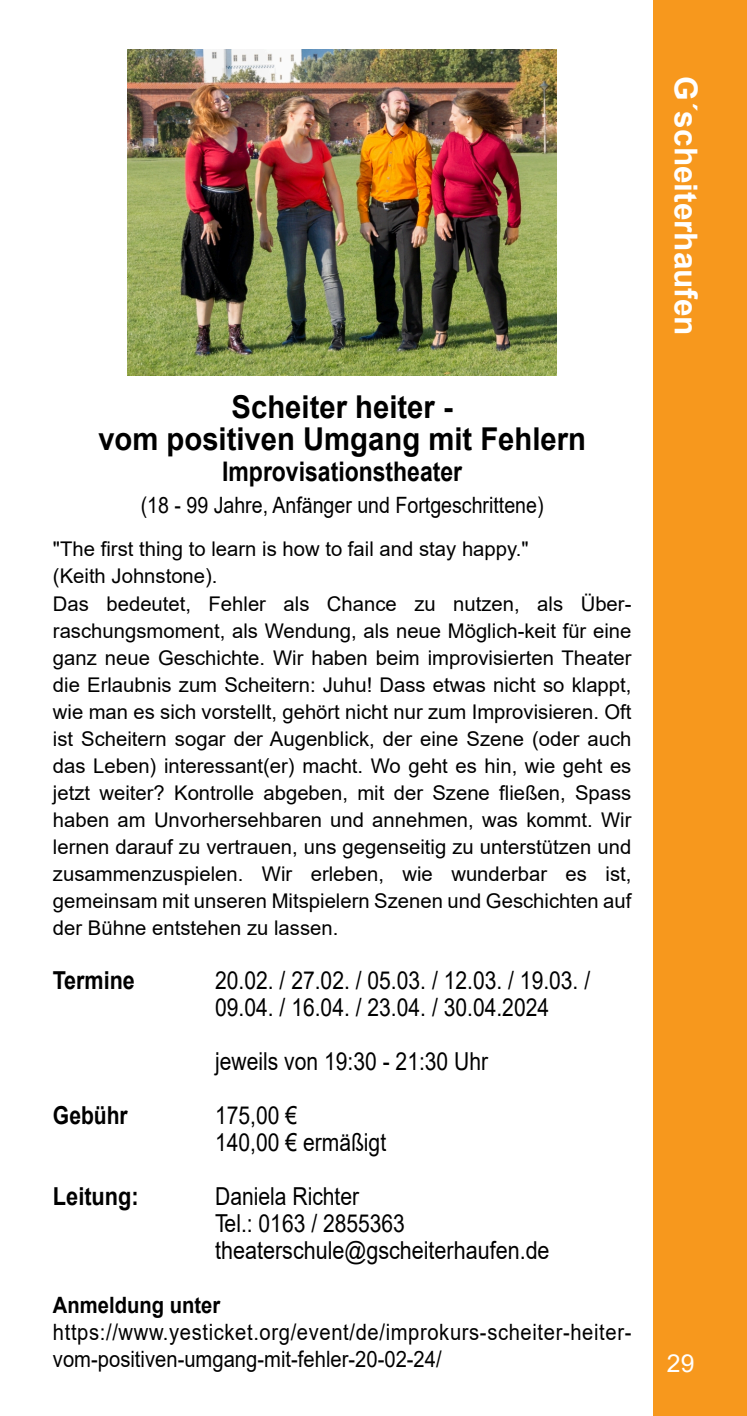
<style>
.page{position:relative;width:747px;height:1416px;background:#fff}
.page>*{position:absolute;margin:0;border:0;box-sizing:border-box;transform-origin:0 0}
.t1{font:700 31.5px/31.5px "Arial";color:#000;text-align:center;scale:.93 1}
.t2{font:700 31.5px "Arial";color:#fff}
.t3{font:700 27px "Arial";color:#000;scale:.85 1}
.t4{font:24.75px/27px "Arial";color:#000;scale:.85 1}
.t5{font:700 24.75px "Arial";color:#000;scale:.88 1}
.t6{font:700 24.75px "Arial";color:#000;scale:.87 1}
.t7{font:700 24.75px "Arial";color:#000;scale:.85 1}
.t8{font:24.75px "Arial";color:#fff}
.t9{font:22.5px/27px "Arial";letter-spacing:.03em;color:#000;scale:.9 1}
.t10{font:22.5px "Arial";color:#000;scale:.87 1}
.t11{font:700 22.5px "Arial";color:#000;scale:.9 1}
.t12{font:20.25px/27px "Arial";color:#000}
</style>
<div class="page">
<div style="left:653px;top:0;width:93px;height:1416px;background:#f7981d"></div>
<img style="left:128px;top:49px;width:428px;height:326px">
<h1 class="t1" style="left:98px;top:394px;width:525px">Scheiter heiter -<br>vom positiven Umgang mit Fehlern</h1>
<h2 class="t3" style="left:222px;top:461px;width:284px">Improvisationstheater</h2>
<p class="t10" style="left:141px;top:496px;width:464px">(18 - 99 Jahre, Anfänger und Fortgeschrittene)</p>
<p class="t12" style="left:53px;top:538px;width:579px">"The first thing to learn is how to fail and stay happy."<br>(Keith Johnstone).<br>Das bedeutet, Fehler als Chance zu nutzen, als Über&shy;raschungsmoment, als Wendung, als neue Möglich-keit für eine ganz neue Geschichte. Wir haben beim improvisierten Theater die Erlaubnis zum Scheitern: Juhu! Dass etwas nicht so klappt, wie man es sich vorstellt, gehört nicht nur zum Improvisieren. Oft ist Scheitern sogar der Augenblick, der eine Szene (oder auch das Leben) interessant(er) macht. Wo geht es hin, wie geht es jetzt weiter? Kontrolle abgeben, mit der Szene fließen, Spass haben am Unvorhersehbaren und annehmen, was kommt. Wir lernen darauf zu vertrauen, uns gegenseitig zu unterstützen und zusammenzuspielen. Wir erleben, wie wunderbar es ist, gemeinsam mit unseren Mitspielern Szenen und Geschichten auf der Bühne entstehen zu lassen.</p>
<p class="t6" style="left:53px;top:970px;width:96px">Termine</p>
<p class="t4" style="left:215px;top:968px;width:442px">20.02. / 27.02. / 05.03. / 12.03. / 19.03. /<br>09.04. / 16.04. / 23.04. / 30.04.2024</p>
<p class="t4" style="left:215px;top:1049px;width:322px">jeweils von 19:30 - 21:30 Uhr</p>
<p class="t7" style="left:53px;top:1105px;width:89px">Gebühr</p>
<p class="t4" style="left:215px;top:1103px;width:202px">175,00 €<br>140,00 € ermäßigt</p>
<p class="t5" style="left:53px;top:1186px;width:99px">Leitung:</p>
<p class="t4" style="left:215px;top:1184px;width:395px">Daniela Richter<br>Tel.: 0163 / 2855363 theaterschule@gscheiterhaufen.de</p>
<p class="t11" style="left:53px;top:1296px;width:187px">Anmeldung unter</p>
<p class="t9" style="left:53px;top:1320px;width:643px">https://www.yesticket.org/event/de/improkurs-scheiter-heiter&shy;vom-positiven-umgang-mit-fehler-20-02-24/</p>
<h1 class="t2" style="left:697px;top:76px;width:261px;rotate:90deg">G´scheiterhaufen</h1>
<p class="t8" style="left:666px;top:1353px;width:29px">29</p>
</div>
